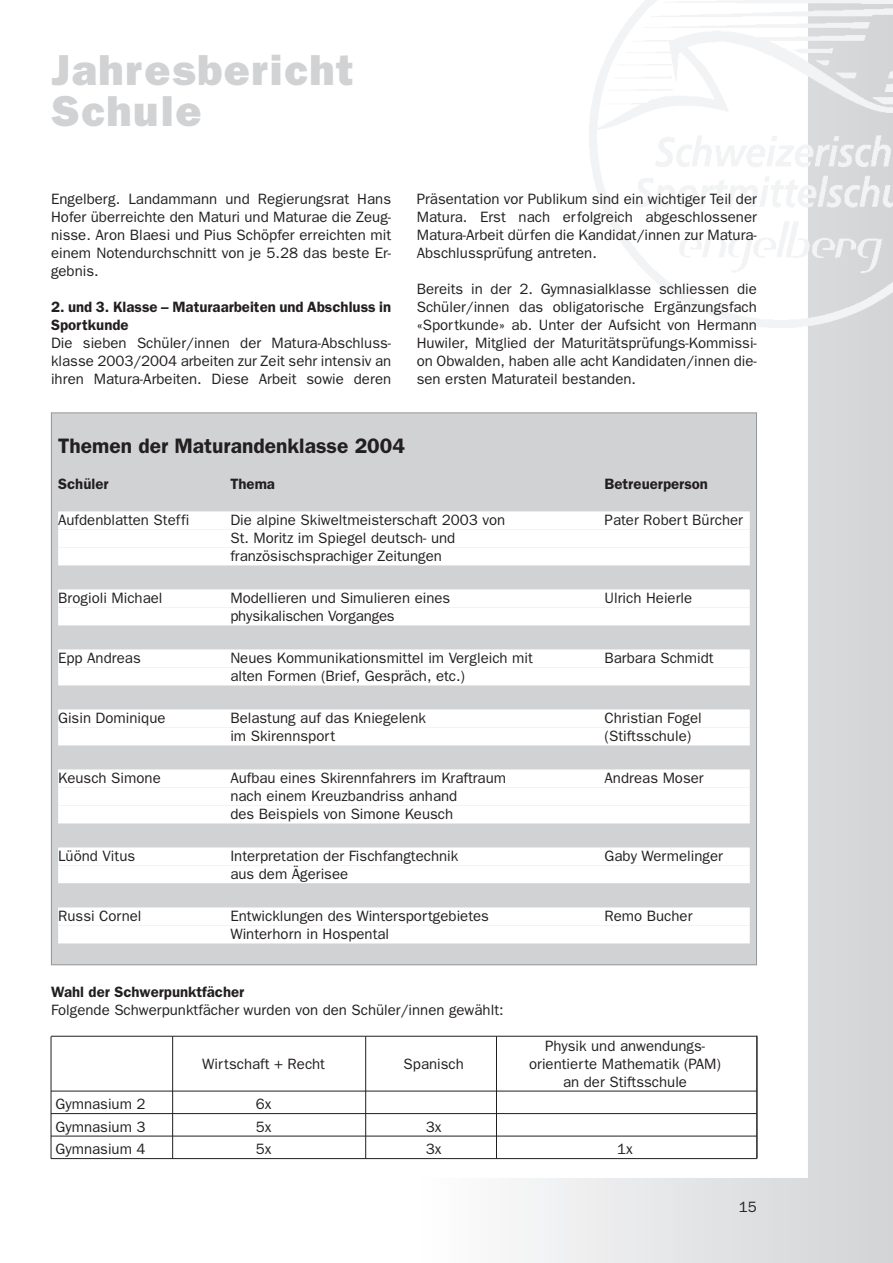
<style>
.page{position:relative;width:893px;height:1263px;background:#fff}
.page>*{position:absolute;margin:0;border:0;box-sizing:border-box;transform-origin:0 0}
.t1{font:800 43.5px/40.5px "Franklin Gothic";letter-spacing:.035em;color:#d1d2d4}
.t2{font:600 21px "Franklin Gothic";color:#231f20}
.t3{font:15px/18px "Franklin Gothic";color:#231f20;text-align:justify}
.t4{font:600 15px/18px "Franklin Gothic";color:#231f20}
</style>
<div class="page">
<svg style="left:417px;top:123px;width:476px;height:1140px"></svg>
<img style="left:590px;top:0;width:303px;height:327px">
<div style="left:52px;top:413px;width:704px;height:551px;background:#d1d2d4"></div>
<div style="left:58px;top:511px;width:692px;height:18px;background:#fff"></div>
<div style="left:58px;top:529px;width:692px;height:18px;background:#fff"></div>
<div style="left:58px;top:547px;width:692px;height:18px;background:#fff"></div>
<div style="left:58px;top:589px;width:692px;height:18px;background:#fff"></div>
<div style="left:58px;top:607px;width:692px;height:18px;background:#fff"></div>
<div style="left:58px;top:649px;width:692px;height:18px;background:#fff"></div>
<div style="left:58px;top:667px;width:692px;height:18px;background:#fff"></div>
<div style="left:58px;top:709px;width:692px;height:18px;background:#fff"></div>
<div style="left:58px;top:727px;width:692px;height:18px;background:#fff"></div>
<div style="left:58px;top:769px;width:692px;height:18px;background:#fff"></div>
<div style="left:58px;top:787px;width:692px;height:18px;background:#fff"></div>
<div style="left:58px;top:805px;width:692px;height:18px;background:#fff"></div>
<div style="left:58px;top:847px;width:692px;height:18px;background:#fff"></div>
<div style="left:58px;top:865px;width:692px;height:18px;background:#fff"></div>
<div style="left:58px;top:907px;width:692px;height:18px;background:#fff"></div>
<div style="left:58px;top:925px;width:692px;height:18px;background:#fff"></div>
<hr style="left:51px;top:1036px;width:1px;height:123px;background:#231f20">
<hr style="left:172px;top:1036px;width:1px;height:123px;background:#231f20">
<hr style="left:365px;top:1036px;width:1px;height:123px;background:#231f20">
<hr style="left:496px;top:1036px;width:1px;height:123px;background:#231f20">
<hr style="left:756px;top:1035px;width:1px;height:123px;background:#231f20">
<hr style="left:51px;top:1036px;width:706px;height:1px;background:#231f20">
<hr style="left:51px;top:1091px;width:706px;height:1px;background:#231f20">
<hr style="left:51px;top:1113px;width:706px;height:1px;background:#231f20">
<hr style="left:51px;top:1136px;width:706px;height:1px;background:#231f20">
<hr style="left:51px;top:1158px;width:706px;height:1px;background:#231f20">
<h1 class="t1" style="left:51px;top:50px;width:304px">Jahresbericht<br>Schule</h1>
<p class="t3" style="left:51px;top:190px;width:342px">Engelberg. Landammann und Regierungsrat Hans Hofer überreichte den Maturi und Maturae die Zeug&shy;nisse. Aron Blaesi und Pius Schöpfer erreichten mit einem Notendurchschnitt von je 5.28 das beste Er&shy;gebnis.</p>
<p class="t4" style="left:51px;top:298px;width:342px">2. und 3. Klasse – Maturaarbeiten und Abschluss in<br>Sportkunde</p>
<p class="t3" style="left:51px;top:334px;width:342px">Die sieben Schüler/innen der Matura-Abschluss - klasse 2003/2004 arbeiten zur Zeit sehr intensiv an ihren Matura-Arbeiten. Diese Arbeit sowie deren</p>
<p class="t3" style="left:417px;top:190px;width:342px">Präsentation vor Publikum sind ein wichtiger Teil der Matura. Erst nach erfolgreich abgeschlossener Matura-Arbeit dürfen die Kandidat/innen zur Matura-Abschlussprüfung antreten.</p>
<p class="t3" style="left:417px;top:280px;width:342px">Bereits in der 2. Gymnasialklasse schliessen die Schüler/innen das obligatorische Ergänzungsfach «Sportkunde» ab. Unter der Aufsicht von Hermann Huwiler, Mitglied der Maturitätsprüfungs-Kommissi&shy;on Obwalden, haben alle acht Kandidaten/innen die&shy;sen ersten Maturateil bestanden.</p>
<h2 class="t2" style="left:58px;top:434px;width:348px">Themen der Maturandenklasse 2004</h2>
<p class="t4" style="left:58px;top:475px;width:52px">Schüler</p>
<p class="t4" style="left:230px;top:475px;width:46px">Thema</p>
<p class="t4" style="left:605px;top:475px;width:105px">Betreuerperson</p>
<p class="t3" style="left:58px;top:511px;width:133px">Aufdenblatten Steffi</p>
<p class="t3" style="left:230px;top:511px;width:276px">Die alpine Skiweltmeisterschaft 2003 von</p>
<p class="t3" style="left:605px;top:511px;width:140px">Pater Robert Bürcher</p>
<p class="t3" style="left:230px;top:529px;width:226px">St. Moritz im Spiegel deutsch- und französischsprachiger Zeitungen</p>
<p class="t3" style="left:58px;top:589px;width:106px">Brogioli Michael</p>
<p class="t3" style="left:230px;top:589px;width:221px">Modellieren und Simulieren eines</p>
<p class="t3" style="left:605px;top:589px;width:89px">Ulrich Heierle</p>
<p class="t3" style="left:230px;top:607px;width:166px">physikalischen Vorganges</p>
<p class="t3" style="left:58px;top:649px;width:84px">Epp Andreas</p>
<p class="t3" style="left:230px;top:649px;width:304px">Neues Kommunikationsmittel im Vergleich mit</p>
<p class="t3" style="left:605px;top:649px;width:111px">Barbara Schmidt</p>
<p class="t3" style="left:230px;top:667px;width:236px">alten Formen (Brief, Gespräch, etc.)</p>
<p class="t3" style="left:58px;top:709px;width:109px">Gisin Dominique</p>
<p class="t3" style="left:230px;top:709px;width:197px">Belastung auf das Kniegelenk</p>
<p class="t3" style="left:605px;top:709px;width:99px">Christian Fogel</p>
<p class="t3" style="left:230px;top:727px;width:106px">im Skirennsport</p>
<p class="t3" style="left:605px;top:727px;width:88px">(Stiftsschule)</p>
<p class="t3" style="left:58px;top:769px;width:104px">Keusch Simone</p>
<p class="t3" style="left:230px;top:769px;width:277px">Aufbau eines Skirennfahrers im Kraftraum</p>
<p class="t3" style="left:605px;top:769px;width:101px">Andreas Moser</p>
<p class="t3" style="left:230px;top:787px;width:228px">nach einem Kreuzbandriss anhand des Beispiels von Simone Keusch</p>
<p class="t3" style="left:58px;top:847px;width:79px">Lüönd Vitus</p>
<p class="t3" style="left:230px;top:847px;width:229px">Interpretation der Fischfangtechnik</p>
<p class="t3" style="left:605px;top:847px;width:120px">Gaby Wermelinger</p>
<p class="t3" style="left:230px;top:865px;width:119px">aus dem Ägerisee</p>
<p class="t3" style="left:58px;top:907px;width:85px">Russi Cornel</p>
<p class="t3" style="left:230px;top:907px;width:260px">Entwicklungen des Wintersportgebietes</p>
<p class="t3" style="left:605px;top:907px;width:89px">Remo Bucher</p>
<p class="t3" style="left:230px;top:925px;width:160px">Winterhorn in Hospental</p>
<p class="t4" style="left:51px;top:983px;width:195px">Wahl der Schwerpunktfächer</p>
<p class="t3" style="left:51px;top:1001px;width:454px">Folgende Schwerpunktfächer wurden von den Schüler/innen gewählt:</p>
<p class="t3" style="left:545px;top:1037px;width:162px">Physik und anwendungs-</p>
<p class="t3" style="left:202px;top:1055px;width:124px">Wirtschaft + Recht</p>
<p class="t3" style="left:404px;top:1055px;width:62px">Spanisch</p>
<p class="t3" style="left:529px;top:1055px;width:193px;text-align:center">orientierte Mathematik (PAM) an der Stiftsschule</p>
<p class="t3" style="left:56px;top:1095px;width:92px">Gymnasium 2</p>
<p class="t3" style="left:256px;top:1095px;width:17px">6x</p>
<p class="t3" style="left:56px;top:1118px;width:92px">Gymnasium 3</p>
<p class="t3" style="left:256px;top:1118px;width:17px">5x</p>
<p class="t3" style="left:426px;top:1118px;width:17px">3x</p>
<p class="t3" style="left:56px;top:1140px;width:92px">Gymnasium 4</p>
<p class="t3" style="left:256px;top:1140px;width:17px">5x</p>
<p class="t3" style="left:426px;top:1140px;width:17px">3x</p>
<p class="t3" style="left:617px;top:1140px;width:17px">1x</p>
<p class="t3" style="left:739px;top:1198px;width:19px">15</p>
</div>
